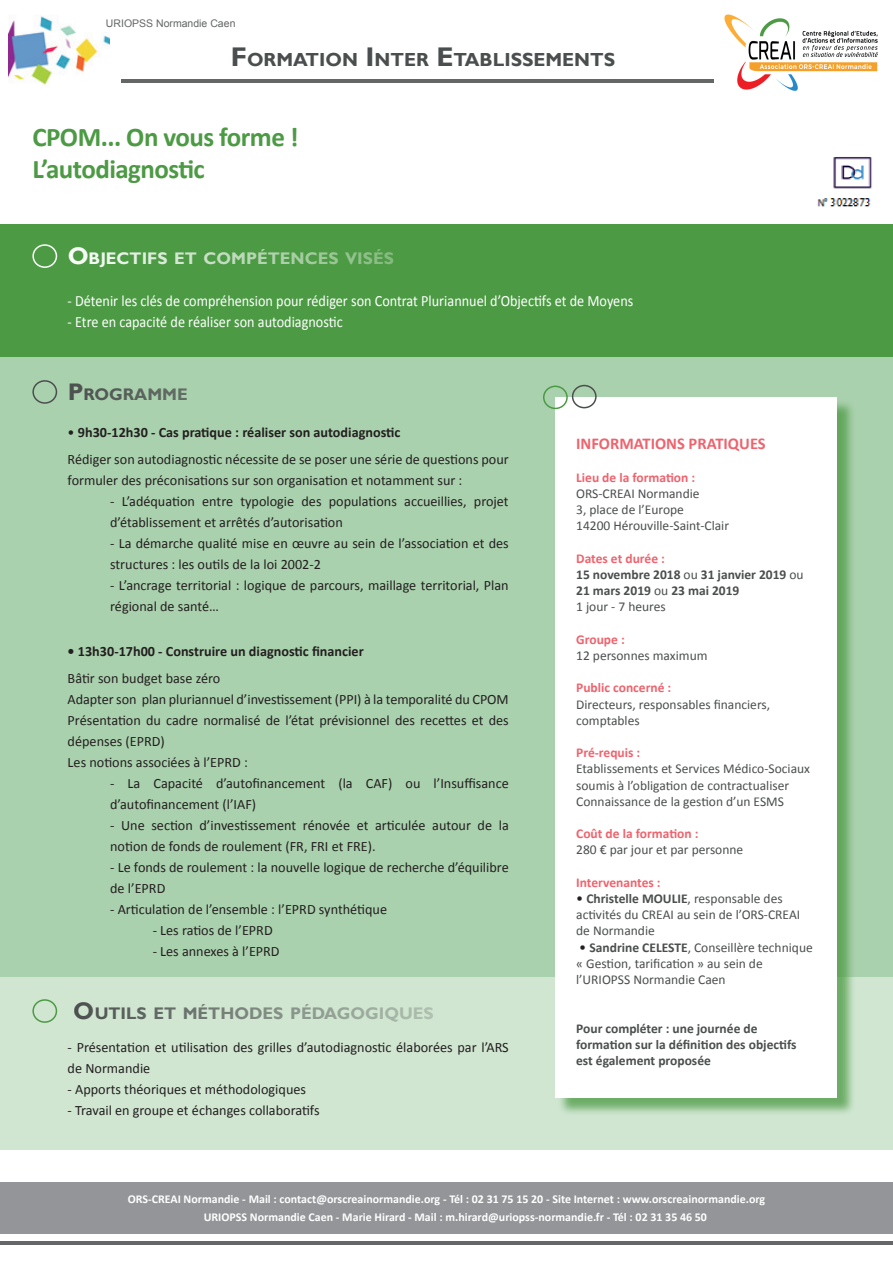
<style>
.page{position:relative;width:893px;height:1263px;background:#fff}
.page>*{position:absolute;margin:0;border:0;box-sizing:border-box;transform-origin:0 0}
.t1{font:700 27px/32.4px "Calibri";letter-spacing:-.02em;color:#4c9a44}
.t2{font:700 18.9px "Gill Sans";color:#4b4e4e}
.t3{font:700 16.8px "Gill Sans";color:#4b4e4e}
.t4{font:700 16.8px "Gill Sans";color:#fff}
.t5{font:700 16.5px "Calibri";color:#ee636d}
.t6{font:15.6px "Calibri";color:#fff;scale:.91 1}
.t7{font:14.25px/21px "Calibri";color:#231f20}
.t8{font:700 14.25px "Calibri";color:#231f20}
.t9{font:13.5px/16.2px "Calibri";color:#4b4e4e}
.t10{font:700 13.5px/16.2px "Calibri";color:#4b4e4e}
.t11{font:700 13.5px "Calibri";color:#ee636d}
.t12{font:700 12px "Calibri";color:#fff}
.t13{font:10.5px "Arial";color:#656666}
.s1{font-size:27px}
.s2{font-size:24px}
.s3{font-weight:700}
.s4{color:#ee636d}
.s5{font-weight:400}
.s6{font-size:14.25px;color:#231f20}
</style>
<div class="page">
<div style="left:0;top:224px;width:893px;height:134px;background:#4c9a44"></div>
<hr style="left:121px;top:79px;width:592px;height:4px;background:#656666">
<div style="left:0;top:357px;width:893px;height:620px;background:#aad1ad"></div>
<div style="left:32px;top:244px;width:25px;height:24px;border:2px solid #fff;border-radius:50%"></div>
<div style="left:32px;top:380px;width:25px;height:24px;border:2px solid #4b4e4e;border-radius:50%"></div>
<div style="left:0;top:977px;width:893px;height:172px;background:#d0e6d1"></div>
<div style="left:32px;top:999px;width:25px;height:24px;border:2px solid #4c9a44;border-radius:50%"></div>
<div style="left:0;top:1183px;width:893px;height:51px;background:#939598"></div>
<hr style="left:0;top:1241px;width:893px;height:4px;background:#656666">
<div style="left:557px;top:399px;width:299px;height:717px;background:#4c9a44;opacity:.75"></div>
<div style="left:555px;top:397px;width:282px;height:700px;background:#fff"></div>
<div style="left:572px;top:385px;width:25px;height:23px;border:2px solid #4b4e4e;border-radius:50%"></div>
<div style="left:543px;top:386px;width:25px;height:23px;border:2px solid #4c9a44;border-radius:50%"></div>
<img style="left:9px;top:16px;width:101px;height:70px">
<img style="left:724px;top:14px;width:154px;height:77px">
<img style="left:817px;top:157px;width:55px;height:50px">
<p class="t13" style="left:106px;top:16px;width:131px">URIOPSS Normandie Caen</p>
<h2 class="t2" style="left:231px;top:49px;width:386px"><span class="s1">F</span>ORMATION <span class="s1">I</span> NTER <span class="s1">E</span>TABLISSEMENTS</h2>
<h1 class="t1" style="left:32px;top:121px;width:268px">CPOM... On vous forme !<br>L’autodiagnostic</h1>
<p class="t4" style="left:68px;top:249px;width:328px"><span class="s2">O</span>BJECTIFS ET COMPÉTENCES VISÉS</p>
<p class="t6" style="left:68px;top:291px;width:623px">- Détenir les clés de compréhension pour rédiger son Contrat Pluriannuel d’Objectifs et de Moyens</p>
<p class="t6" style="left:68px;top:312px;width:304px">- Etre en capacité de réaliser son autodiagnostic</p>
<p class="t3" style="left:68px;top:384px;width:122px"><span class="s2">P</span>ROGRAMME</p>
<p class="t7" style="left:68px;top:419px;width:443px;line-height:27px">• <span class="s3">9h30-12h30 - Cas pratique : réaliser son autodiagnostic<br></span>Rédiger son autodiagnostic nécessite de se poser une série de questions pour</p>
<p class="t7" style="left:68px;top:470px;width:396px">formuler des préconisations sur son organisation et notamment sur :</p>
<p class="t7" style="left:110px;top:491px;width:400px">- L’adéquation entre typologie des populations accueillies, projet d’établissement et arrêtés d’autorisation</p>
<p class="t7" style="left:110px;top:533px;width:400px">- La démarche qualité mise en œuvre au sein de l’association et des structures : les outils de la loi 2002-2</p>
<p class="t7" style="left:110px;top:575px;width:400px">- L’ancrage territorial : logique de parcours, maillage territorial, Plan régional de santé…</p>
<p class="t8" style="left:68px;top:642px;width:298px">• 13h30-17h00 - Construire un diagnostic financier</p>
<p class="t7" style="left:68px;top:668px;width:443px">Bâtir son budget base zéro<br>Adapter son plan pluriannuel d’investissement (PPI) à la temporalité du CPOM Présentation du cadre normalisé de l’état prévisionnel des recettes et des dépenses (EPRD)<br>Les notions associées à l’EPRD :</p>
<p class="t7" style="left:110px;top:773px;width:400px">- La Capacité d’autofinancement (la CAF) ou l’Insuffisance d’autofinancement (l’IAF)</p>
<p class="t7" style="left:110px;top:815px;width:400px">- Une section d’investissement rénovée et articulée autour de la notion de fonds de roulement (FR, FRI et FRE).</p>
<p class="t7" style="left:110px;top:857px;width:400px">- Le fonds de roulement : la nouvelle logique de recherche d’équilibre de l’EPRD</p>
<p class="t7" style="left:110px;top:899px;width:278px">- Articulation de l’ensemble : l’EPRD synthétique</p>
<p class="t7" style="left:153px;top:920px;width:122px">- Les ratios de l’EPRD</p>
<p class="t7" style="left:153px;top:941px;width:129px">- Les annexes à l’EPRD</p>
<p class="t3" style="left:74px;top:1003px;width:361px"><span class="s2">O</span>UTILS ET MÉTHODES PÉDAGOGIQUES</p>
<p class="t7" style="left:68px;top:1037px;width:443px">- Présentation et utilisation des grilles d’autodiagnostic élaborées par l’ARS de Normandie</p>
<p class="t7" style="left:68px;top:1079px;width:240px">- Apports théoriques et méthodologiques</p>
<p class="t7" style="left:68px;top:1100px;width:253px">- Travail en groupe et échanges collaboratifs</p>
<p class="t5" style="left:576px;top:433px;width:191px">INFORMATIONS PRATIQUES</p>
<p class="t11" style="left:576px;top:469px;width:121px">Lieu de la formation :</p>
<p class="t9" style="left:576px;top:485px;width:154px">ORS-CREAI Normandie<br>3, place de l’Europe<br>14200 Hérouville-Saint-Clair</p>
<p class="t10" style="left:576px;top:550px;width:229px"><span class="s4">Dates et durée :<br></span>15 novembre 2018 <span class="s5">ou</span> 31 janvier 2019 <span class="s5">ou<br></span>21 mars 2019 <span class="s5">ou</span> 23 mai 2019<br><span class="s5">1 jour - 7 heures</span></p>
<p class="t11" style="left:576px;top:631px;width:50px">Groupe :</p>
<p class="t9" style="left:576px;top:647px;width:133px">12 personnes maximum</p>
<p class="t11" style="left:576px;top:679px;width:97px">Public concerné :</p>
<p class="t9" style="left:576px;top:696px;width:195px">Directeurs, responsables financiers, comptables</p>
<p class="t11" style="left:576px;top:744px;width:66px">Pré-requis :</p>
<p class="t9" style="left:576px;top:761px;width:235px">Etablissements et Services Médico-Sociaux soumis à l’obligation de contractualiser<br>Connaissance de la gestion d’un ESMS</p>
<p class="t11" style="left:576px;top:825px;width:124px">Coût de la formation :</p>
<p class="t9" style="left:576px;top:842px;width:169px">280 € par jour et par personne</p>
<p class="t11" style="left:576px;top:874px;width:86px">Intervenantes :</p>
<p class="t9" style="left:576px;top:890px;width:226px"><span class="s6">•</span> <span class="s3">Christelle MOULIE</span>, responsable des activités du CREAI au sein de l’ORS-CREAI de Normandie</p>
<p class="t9" style="left:576px;top:939px;width:238px"><span class="s6">•</span> <span class="s3">Sandrine CELESTE</span>, Conseillère technique « Gestion, tarification » au sein de l’URIOPSS Normandie Caen</p>
<p class="t10" style="left:576px;top:1020px;width:222px">Pour compléter : une journée de formation sur la définition des objectifs est également proposée</p>
<p class="t12" style="left:128px;top:1191px;width:639px">ORS-CREAI Normandie - Mail : contact@orscreainormandie.org - Tél : 02 31 75 15 20 - Site Internet : www.orscreainormandie.org</p>
<p class="t12" style="left:204px;top:1209px;width:505px">URIOPSS Normandie Caen - Marie Hirard - Mail : m.hirard@uriopss-normandie.fr - Tél : 02 31 35 46 50</p>
</div>
